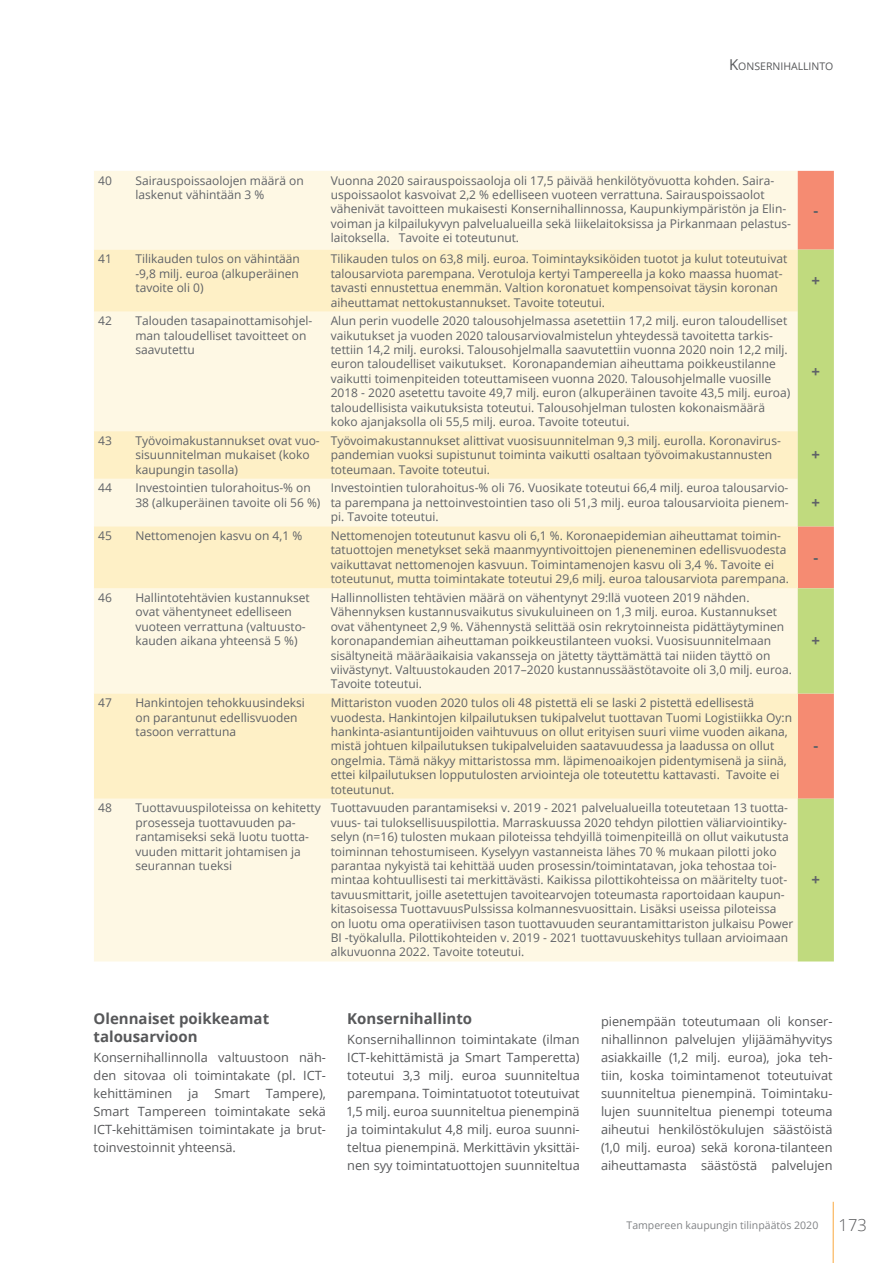
<style>
.page{position:relative;width:893px;height:1263px;background:#fff}
.page>*{position:absolute;margin:0;border:0;box-sizing:border-box;transform-origin:0 0}
.t1{font:700 15px/18px "Open Sans";color:#57585a}
.t2{font:700 15px "Open Sans";color:#5f6267}
.t3{font:12.75px/18px "Open Sans";color:#57585a;text-align:justify}
.t4{font:12px/14.4px "Open Sans";color:#5f6267}
.t5{font:10.5px "Open Sans";color:#808285}
.t6{font:10.5px "Open Sans";color:#57585a}
.s1{font-size:15px}
.s2{font-weight:300;font-size:16.5px;color:#57585a}
</style>
<div class="page">
<hr style="left:833px;top:1202px;width:1px;height:61px;background:#fbb254">
<div style="left:94px;top:171px;width:704px;height:790px;background:#fef8e4"></div>
<svg style="left:94px;top:250px;width:704px;height:549px;background:#fef3d4"></svg>
<svg style="left:798px;top:171px;width:36px;height:790px;background:#d0c17a"></svg>
<p class="t6" style="left:729px;top:59px;width:106px"><span class="s1">K</span>ONSERNIHALLINTO</p>
<p class="t4" style="left:98px;top:173px;width:15px">40</p>
<p class="t4" style="left:135px;top:173px;width:170px">Sairauspoissaolojen määrä on laskenut vähintään 3 %</p>
<p class="t4" style="left:331px;top:173px;width:462px">Vuonna 2020 sairauspoissaoloja oli 17,5 päivää henkilötyövuotta kohden. Saira&shy;uspoissaolot kasvoivat 2,2 % edelliseen vuoteen verrattuna. Sairauspoissaolot vähenivät tavoitteen mukaisesti Konsernihallinnossa, Kaupunkiympäristön ja Elin&shy;voiman ja kilpailukyvyn palvelualueilla sekä liikelaitoksissa ja Pirkanmaan pelastus&shy;laitoksella. Tavoite ei toteutunut.</p>
<p class="t4" style="left:98px;top:251px;width:15px">41</p>
<p class="t4" style="left:135px;top:251px;width:166px;text-align:justify">Tilikauden tulos on vähintään -9,8 milj. euroa (alkuperäinen tavoite oli 0)</p>
<p class="t4" style="left:331px;top:251px;width:458px">Tilikauden tulos on 63,8 milj. euroa. Toimintayksiköiden tuotot ja kulut toteutuivat talousarviota parempana. Verotuloja kertyi Tampereella ja koko maassa huomat&shy;tavasti ennustettua enemmän. Valtion koronatuet kompensoivat täysin koronan aiheuttamat nettokustannukset. Tavoite toteutui.</p>
<p class="t4" style="left:98px;top:313px;width:15px">42</p>
<p class="t4" style="left:135px;top:313px;width:178px">Talouden tasapainottamisohjel&shy;man taloudelliset tavoitteet on saavutettu</p>
<p class="t4" style="left:331px;top:313px;width:461px">Alun perin vuodelle 2020 talousohjelmassa asetettiin 17,2 milj. euron taloudelliset vaikutukset ja vuoden 2020 talousarviovalmistelun yhteydessä tavoitetta tarkis&shy;tettiin 14,2 milj. euroksi. Talousohjelmalla saavutettiin vuonna 2020 noin 12,2 milj. euron taloudelliset vaikutukset. Koronapandemian aiheuttama poikkeustilanne vaikutti toimenpiteiden toteuttamiseen vuonna 2020. Talousohjelmalle vuosille 2018 - 2020 asetettu tavoite 49,7 milj. euron (alkuperäinen tavoite 43,5 milj. euroa) taloudellisista vaikutuksista toteutui. Talousohjelman tulosten kokonaismäärä koko ajanjaksolla oli 55,5 milj. euroa. Tavoite toteutui.</p>
<p class="t4" style="left:98px;top:433px;width:15px">43</p>
<p class="t4" style="left:135px;top:433px;width:186px">Työvoimakustannukset ovat vuo&shy;sisuunnitelman mukaiset (koko kaupungin tasolla)</p>
<p class="t4" style="left:331px;top:433px;width:452px">Työvoimakustannukset alittivat vuosisuunnitelman 9,3 milj. eurolla. Koronavirus&shy;pandemian vuoksi supistunut toiminta vaikutti osaltaan työvoimakustannusten toteumaan. Tavoite toteutui.</p>
<p class="t4" style="left:98px;top:481px;width:15px">44</p>
<p class="t4" style="left:135px;top:481px;width:187px">Investointien tulorahoitus-% on<br>38 (alkuperäinen tavoite oli 56 %)</p>
<p class="t4" style="left:331px;top:481px;width:460px;text-align:justify">Investointien tulorahoitus-% oli 76. Vuosikate toteutui 66,4 milj. euroa talousarvio&shy;ta parempana ja nettoinvestointien taso oli 51,3 milj. euroa talousarvioita pienem&shy;pi. Tavoite toteutui.</p>
<p class="t4" style="left:98px;top:528px;width:15px">45</p>
<p class="t4" style="left:135px;top:528px;width:168px">Nettomenojen kasvu on 4,1 %</p>
<p class="t4" style="left:331px;top:528px;width:460px">Nettomenojen toteutunut kasvu oli 6,1 %. Koronaepidemian aiheuttamat toimin&shy;tatuottojen menetykset sekä maanmyyntivoittojen pieneneminen edellisvuodesta vaikuttavat nettomenojen kasvuun. Toimintamenojen kasvu oli 3,4 %. Tavoite ei toteutunut, mutta toimintakate toteutui 29,6 milj. euroa talousarviota parempana.</p>
<p class="t4" style="left:98px;top:590px;width:15px">46</p>
<p class="t4" style="left:135px;top:590px;width:176px">Hallintotehtävien kustannukset ovat vähentyneet edelliseen vuoteen verrattuna (valtuusto&shy;kauden aikana yhteensä 5 %)</p>
<p class="t4" style="left:331px;top:590px;width:463px">Hallinnollisten tehtävien määrä on vähentynyt 29:llä vuoteen 2019 nähden.<br>Vähennyksen kustannusvaikutus sivukuluineen on 1,3 milj. euroa. Kustannukset ovat vähentyneet 2,9 %. Vähennystä selittää osin rekrytoinneista pidättäytyminen koronapandemian aiheuttaman poikkeustilanteen vuoksi. Vuosisuunnitelmaan sisältyneitä määräaikaisia vakansseja on jätetty täyttämättä tai niiden täyttö on viivästynyt. Valtuustokauden 2017–2020 kustannussäästötavoite oli 3,0 milj. euroa.<br>Tavoite toteutui.</p>
<p class="t4" style="left:98px;top:695px;width:15px">47</p>
<p class="t4" style="left:135px;top:695px;width:171px">Hankintojen tehokkuusindeksi on parantunut edellisvuoden tasoon verrattuna</p>
<p class="t4" style="left:331px;top:695px;width:463px">Mittariston vuoden 2020 tulos oli 48 pistettä eli se laski 2 pistettä edellisestä vuodesta. Hankintojen kilpailutuksen tukipalvelut tuottavan Tuomi Logistiikka Oy:n hankinta-asiantuntijoiden vaihtuvuus on ollut erityisen suuri viime vuoden aikana, mistä johtuen kilpailutuksen tukipalveluiden saatavuudessa ja laadussa on ollut ongelmia. Tämä näkyy mittaristossa mm. läpimenoaikojen pidentymisenä ja siinä, ettei kilpailutuksen lopputulosten arviointeja ole toteutettu kattavasti. Tavoite ei toteutunut.</p>
<p class="t4" style="left:98px;top:800px;width:15px">48</p>
<p class="t4" style="left:135px;top:800px;width:187px">Tuottavuuspiloteissa on kehitetty prosesseja tuottavuuden pa&shy;rantamiseksi sekä luotu tuotta&shy;vuuden mittarit johtamisen ja seurannan tueksi</p>
<p class="t4" style="left:331px;top:800px;width:464px">Tuottavuuden parantamiseksi v. 2019 - 2021 palvelualueilla toteutetaan 13 tuotta&shy;vuus- tai tuloksellisuuspilottia. Marraskuussa 2020 tehdyn pilottien väliarviointiky&shy;selyn (n=16) tulosten mukaan piloteissa tehdyillä toimenpiteillä on ollut vaikutusta toiminnan tehostumiseen. Kyselyyn vastanneista lähes 70 % mukaan pilotti joko parantaa nykyistä tai kehittää uuden prosessin/toimintatavan, joka tehostaa toi&shy;mintaa kohtuullisesti tai merkittävästi. Kaikissa pilottikohteissa on määritelty tuot&shy;tavuusmittarit, joille asetettujen tavoitearvojen toteumasta raportoidaan kaupun&shy;kitasoisessa TuottavuusPulssissa kolmannesvuosittain. Lisäksi useissa piloteissa on luotu oma operatiivisen tason tuottavuuden seurantamittariston julkaisu Power BI -työkalulla. Pilottikohteiden v. 2019 - 2021 tuottavuuskehitys tullaan arvioimaan alkuvuonna 2022. Tavoite toteutui.</p>
<p class="t2" style="left:813px;top:200px;width:6px">-</p>
<p class="t2" style="left:811px;top:270px;width:10px">+</p>
<p class="t2" style="left:811px;top:361px;width:10px">+</p>
<p class="t2" style="left:811px;top:444px;width:10px">+</p>
<p class="t2" style="left:811px;top:492px;width:10px">+</p>
<p class="t2" style="left:813px;top:547px;width:6px">-</p>
<p class="t2" style="left:811px;top:630px;width:10px">+</p>
<p class="t2" style="left:813px;top:735px;width:6px">-</p>
<p class="t2" style="left:811px;top:869px;width:10px">+</p>
<p class="t1" style="left:94px;top:1009px;width:177px">Olennaiset poikkeamat talousarvioon</p>
<p class="t3" style="left:94px;top:1048px;width:234px">Konsernihallinnolla valtuustoon näh&shy;den sitovaa oli toimintakate (pl. ICT&shy;kehittäminen ja Smart Tampere), Smart Tampereen toimintakate sekä ICT-kehittämisen toimintakate ja brut&shy;toinvestoinnit yhteensä.</p>
<p class="t1" style="left:347px;top:1009px;width:126px">Konsernihallinto</p>
<p class="t3" style="left:347px;top:1030px;width:234px">Konsernihallinnon toimintakate (ilman ICT-kehittämistä ja Smart Tamperetta) toteutui 3,3 milj. euroa suunniteltua parempana. Toimintatuotot toteutuivat 1,5 milj. euroa suunniteltua pienempinä ja toimintakulut 4,8 milj. euroa suunni&shy;teltua pienempinä. Merkittävin yksittäi&shy;nen syy toimintatuottojen suunniteltua</p>
<p class="t3" style="left:601px;top:1012px;width:233px">pienempään toteutumaan oli konser&shy;nihallinnon palvelujen ylijäämähyvitys asiakkaille (1,2 milj. euroa), joka teh&shy;tiin, koska toimintamenot toteutuivat suunniteltua pienempinä. Toimintaku&shy;lujen suunniteltua pienempi toteuma aiheutui henkilöstökulujen säästöistä (1,0 milj. euroa) sekä korona-tilanteen aiheuttamasta säästöstä palvelujen</p>
<p class="t5" style="left:627px;top:1218px;width:242px">Tampereen kaupungin tilinpäätös 2020 <span class="s2">173</span></p>
</div>
